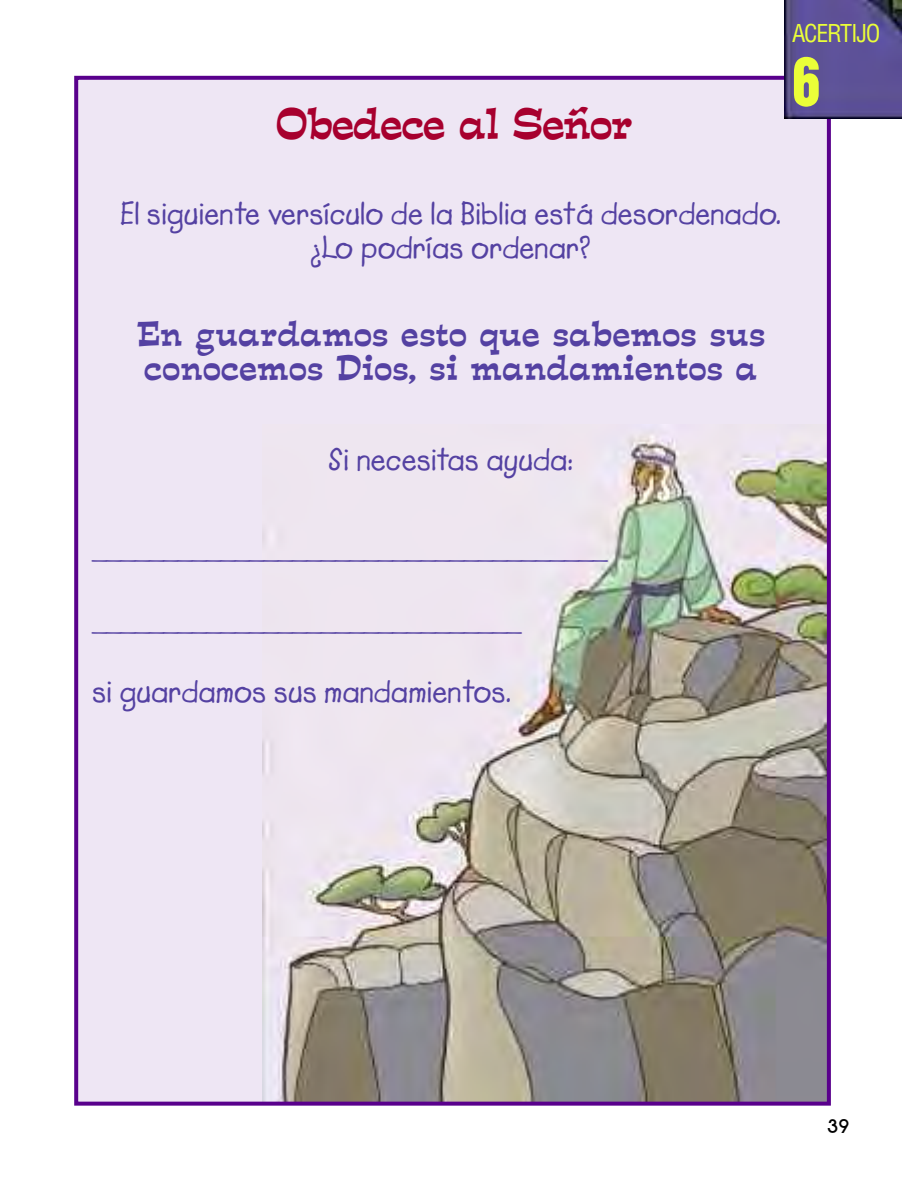
<style>
.page{position:relative;width:902px;height:1180px;background:#fff}
.page>*{position:absolute;margin:0;border:0;box-sizing:border-box;transform-origin:0 0}
.t1{font:700 condensed 64px "Placard";color:#ebff38}
.t2{font:40px "Estro Font";letter-spacing:-.03em;color:#a7002e}
.t3{font:700 32px/34px "Lemonade";color:#5441a2;text-align:center}
.t4{font:32px/34px "Estro Font";color:#5441a2}
.t5{font:condensed 24px "Helvetica";letter-spacing:-.05em;color:#ebff38}
.t6{font:700 20px "New Garden";color:#000}
</style>
<div class="page">
<div style="left:78px;top:80px;width:748px;height:1021px;background:#eee6f4"></div>
<img style="left:262px;top:432px;width:563px;height:668px">
<div style="left:74px;top:76px;width:756px;height:1029px;border:4px solid #59008c"></div>
<img style="left:784px;top:0;width:117px;height:118px">
<p class="t2" style="left:276px;top:102px;width:359px">Obedece al Señor</p>
<p class="t5" style="left:792px;top:20px;width:90px">ACERTIJO</p>
<h1 class="t1" style="left:792px;top:57px;width:30px">6</h1>
<p class="t3" style="left:120px;top:195px;width:662px">El siguiente versículo de la Biblia está desordenado. ¿Lo podrías ordenar?</p>
<p class="t4" style="left:136px;top:317px;width:630px">En guardamos esto que sabemos sus conocemos Dios, si mandamientos a</p>
<p class="t3" style="left:328px;top:441px;width:246px">Si necesitas ayuda:</p>
<p class="t3" style="left:92px;top:529px;width:516px">____________________________________</p>
<p class="t3" style="left:92px;top:601px;width:431px">______________________________</p>
<p class="t3" style="left:92px;top:673px;width:420px">si guardamos sus mandamientos.</p>
<p class="t6" style="left:827px;top:1114px;width:23px">39</p>
</div>
